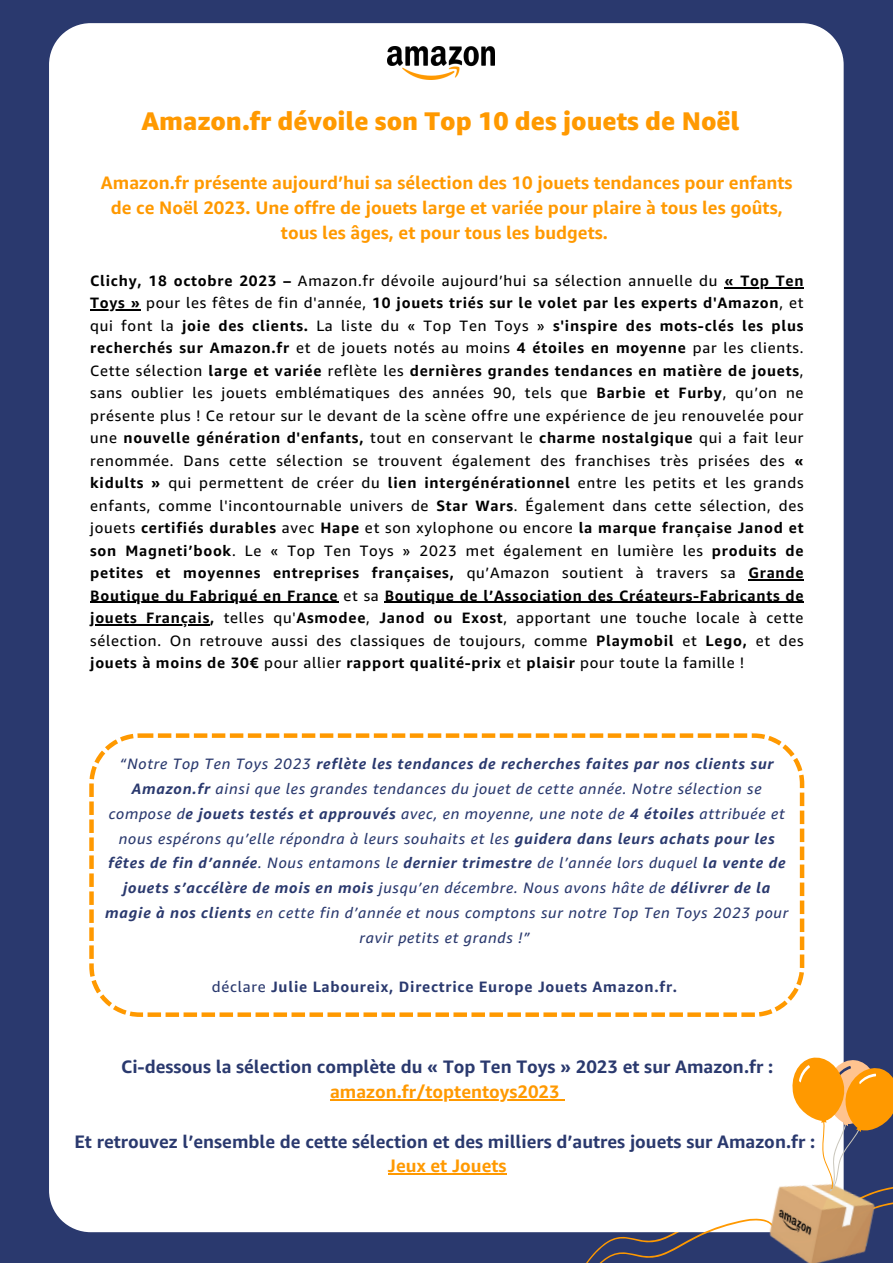
<style>
.page{position:relative;width:893px;height:1264px;background:#fff}
.page>*{position:absolute;margin:0;border:0;box-sizing:border-box;transform-origin:0 0}
.t1{font:800 25.5px "Amazon Ember";color:#f90}
.t2{font:700 18px/24.8px "Amazon Ember";color:#f90;text-align:center}
.t3{font:700 18px/24.8px "Amazon Ember";color:#2a396e;text-align:center}
.t4{font:15px/22.5px "Amazon Ember";letter-spacing:.05em;color:#000;text-align:justify}
.t5{font:italic 15px/24.8px "Amazon Ember";letter-spacing:.05em;color:#2a396e;text-align:center}
.t6{font:700 15px "Amazon Ember";letter-spacing:.05em;color:#2a396e}
.s1{font-weight:700}
.s2{font-weight:400}
.s3{color:#f90}
</style>
<div class="page">
<div style="left:0;top:0;width:892px;height:1262px;background:#2a396e"></div>
<div style="left:49px;top:23px;width:794px;height:1209px;background:#fff"></div>
<img style="left:387px;top:47px;width:107px;height:32px">
<hr style="left:724px;top:287px;width:80px;height:1px;background:#000">
<hr style="left:90px;top:309px;width:51px;height:1px;background:#000">
<hr style="left:748px;top:579px;width:56px;height:1px;background:#000">
<hr style="left:90px;top:602px;width:248px;height:1px;background:#000">
<hr style="left:384px;top:602px;width:420px;height:1px;background:#000">
<hr style="left:90px;top:624px;width:120px;height:1px;background:#000">
<div style="left:89px;top:733px;width:715px;height:283px;background:#fff"></div>
<hr style="left:330px;top:1099px;width:229px;height:1px;background:#f90">
<hr style="left:388px;top:1173px;width:118px;height:1px;background:#f90">
<svg style="left:575px;top:1051px;width:317px;height:211px"></svg>
<p class="t1" style="left:141px;top:105px;width:599px">Amazon.fr dévoile son Top 10 des jouets de Noël</p>
<p class="t2" style="left:101px;top:170px;width:693px">Amazon.fr présente aujourd’hui sa sélection des 10 jouets tendances pour enfants de ce Noël 2023. Une offre de jouets large et variée pour plaire à tous les goûts, tous les âges, et pour tous les budgets.</p>
<p class="t4" style="left:90px;top:269px;width:714px"><span class="s1">Clichy, 18 octobre 2023 –</span> Amazon.fr dévoile aujourd’hui sa sélection annuelle du <span class="s1">« Top Ten Toys »</span> pour les fêtes de fin d'année, <span class="s1">10 jouets triés sur le volet par les experts d'Amazon</span>, et qui font la <span class="s1">joie des clients.</span> La liste du « Top Ten Toys » <span class="s1">s'inspire des mots-clés les plus recherchés sur Amazon.fr</span> et de jouets notés au moins <span class="s1">4 étoiles en moyenne</span> par les clients.<br>Cette sélection <span class="s1">large et variée</span> reflète les <span class="s1">dernières grandes tendances en matière de jouets</span>, sans oublier les jouets emblématiques des années 90, tels que <span class="s1">Barbie et Furby</span>, qu’on ne présente plus ! Ce retour sur le devant de la scène offre une expérience de jeu renouvelée pour une <span class="s1">nouvelle génération d'enfants,</span> tout en conservant le <span class="s1">charme nostalgique</span> qui a fait leur renommée. Dans cette sélection se trouvent également des franchises très prisées des <span class="s1">« kidults »</span> qui permettent de créer du <span class="s1">lien intergénérationnel</span> entre les petits et les grands enfants, comme l'incontournable univers de <span class="s1">Star Wars</span>. Également dans cette sélection, des jouets <span class="s1">certifiés durables</span> avec <span class="s1">Hape</span> et son xylophone ou encore <span class="s1">la marque française Janod et son Magneti’book</span>. Le « Top Ten Toys » 2023 met également en lumière les <span class="s1">produits de petites et moyennes entreprises françaises,</span> qu’Amazon soutient à travers sa <span class="s1">Grande Boutique du Fabriqué en France</span> et sa <span class="s1">Boutique de l’Association des Créateurs-Fabricants de jouets Français,</span> telles qu'<span class="s1">Asmodee</span>, <span class="s1">Janod ou Exost</span>, apportant une touche locale à cette sélection. On retrouve aussi des classiques de toujours, comme <span class="s1">Playmobil</span> et <span class="s1">Lego,</span> et des <span class="s1">jouets à moins de 30€</span> pour allier <span class="s1">rapport qualité-prix</span> et <span class="s1">plaisir</span> pour toute la famille !</p>
<p class="t5" style="left:105px;top:751px;width:684px">“Notre Top Ten Toys 2023 <span class="s1">reflète les tendances de recherches faites par nos clients sur Amazon.fr</span> ainsi que les grandes tendances du jouet de cette année. Notre sélection se compose d<span class="s1">e jouets testés et approuvés</span> avec, en moyenne, une note de <span class="s1">4 étoiles</span> attribuée et nous espérons qu’elle répondra à leurs souhaits et les <span class="s1">guidera dans leurs achats pour les fêtes de fin d’année</span>. Nous entamons le <span class="s1">dernier trimestre</span> de l’année lors duquel <span class="s1">la vente de jouets s’accélère de mois en mois</span> jusqu’en décembre. Nous avons hâte de <span class="s1">délivrer de la magie à nos clients</span> en cette fin d’année et nous comptons sur notre Top Ten Toys 2023 pour ravir petits et grands !”</p>
<p class="t6" style="left:212px;top:977px;width:467px"><span class="s2">déclare</span> Julie Laboureix, Directrice Europe Jouets Amazon.fr.</p>
<p class="t3" style="left:121px;top:1054px;width:653px">Ci-dessous la sélection complète du « Top Ten Toys » 2023 et sur Amazon.fr : <span class="s3">amazon.fr/toptentoys2023</span></p>
<p class="t3" style="left:75px;top:1128px;width:742px">Et retrouvez l’ensemble de cette sélection et des milliers d’autres jouets sur Amazon.fr :</p>
<p class="t2" style="left:388px;top:1153px;width:120px">Jeux et Jouets</p>
</div>
